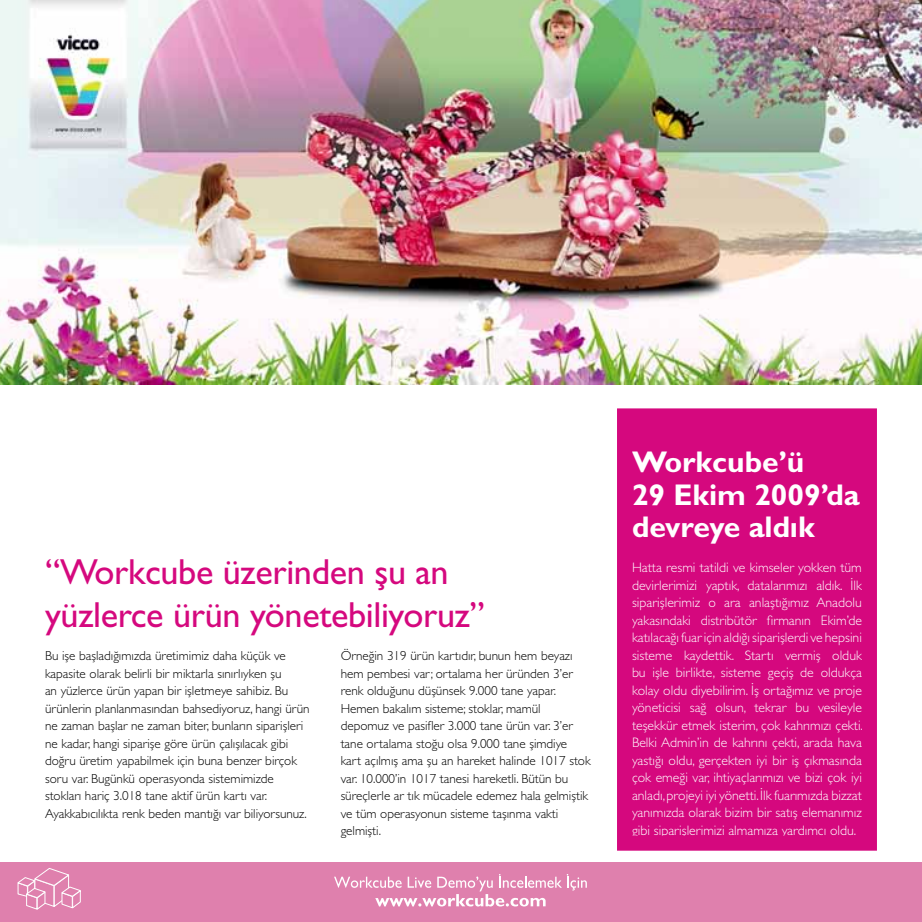
<style>
.page{position:relative;width:922px;height:922px;background:#fff}
.page>*{position:absolute;margin:0;border:0;box-sizing:border-box;transform-origin:0 0}
.t1{font:36.25px/42.5px "Gill Sans Std";letter-spacing:-.01em;color:#d5087e}
.t2{font:700 30px/32.5px "Gill Sans Std";color:#fff}
.t3{font:300 13.75px/17.5px "Gill Sans Std";color:#fff;text-align:justify}
.t4{font:300 13.12px/17.5px "Gill Sans Std";color:#000}
</style>
<div class="page">
<div style="left:0;top:862px;width:921px;height:59px;background:#df80ad"></div>
<svg style="left:17px;top:868px;width:64px;height:42px"></svg>
<svg style="left:334px;top:874px;width:252px;height:32px"></svg>
<img style="left:0;top:0;width:921px;height:384px">
<div style="left:624px;top:416px;width:245px;height:426px;background:#d5087e"></div>
<div style="left:617px;top:408px;width:259px;height:442px;border:15px solid #d5087e"></div>
<h1 class="t1" style="left:45px;top:551px;width:441px">“Workcube üzerinden şu an yüzlerce ürün yönetebiliyoruz”</h1>
<p class="t4" style="left:45px;top:647px;width:266px">Bu işe başladığımızda üretimimiz daha küçük ve kapasite olarak belirli bir miktarla sınırlıyken şu<br>an yüzlerce ürün yapan bir işletmeye sahibiz. Bu ürünlerin planlanmasından bahsediyoruz, hangi ürün ne zaman başlar ne zaman biter, bunların siparişleri ne kadar, hangi siparişe göre ürün çalışılacak gibi doğru üretim yapabilmek için buna benzer birçok soru var. Bugünkü operasyonda sistemimizde stokları hariç 3.018 tane aktif ürün kartı var.<br>Ayakkabıcılıkta renk beden mantığı var biliyorsunuz.</p>
<p class="t4" style="left:340px;top:647px;width:251px">Örneğin 319 ürün kartıdır, bunun hem beyazı hem pembesi var; ortalama her üründen 3’er renk olduğunu düşünsek 9.000 tane yapar.<br>Hemen bakalım sisteme; stoklar, mamül depomuz ve pasifler 3.000 tane ürün var. 3’er tane ortalama stoğu olsa 9.000 tane şimdiye kart açılmış ama şu an hareket halinde 1017 stok var. 10.000’in 1017 tanesi hareketli. Bütün bu süreçlerle ar tık mücadele edemez hala gelmiştik ve tüm operasyonun sisteme taşınma vakti gelmişti.</p>
<h2 class="t2" style="left:632px;top:445px;width:229px">Workcube’ü<br>29 Ekim 2009’da devreye aldık</h2>
<p class="t3" style="left:632px;top:559px;width:232px">Hatta resmi tatildi ve kimseler yokken tüm devirlerimizi yaptık, datalarımızı aldık. İlk siparişlerimiz o ara anlaştığımız Anadolu yakasındaki distribütör firmanın Ekim’de katılacağı fuar için aldığı siparişlerdi ve hepsini sisteme kaydettik. Startı vermiş olduk bu işle birlikte, sisteme geçiş de oldukça kolay oldu diyebilirim. İş ortağımız ve proje yöneticisi sağ olsun, tekrar bu vesileyle teşekkür etmek isterim, çok kahrımızı çekti.<br>Belki Admin’in de kahrını çekti, arada hava yastığı oldu, gerçekten iyi bir iş çıkmasında çok emeği var, ihtiyaçlarımızı ve bizi çok iyi anladı, projeyi iyi yönetti. İlk fuarımızda bizzat yanımızda olarak bizim bir satış elemanımız gibi siparişlerimizi almamıza yardımcı oldu.</p>
</div>
